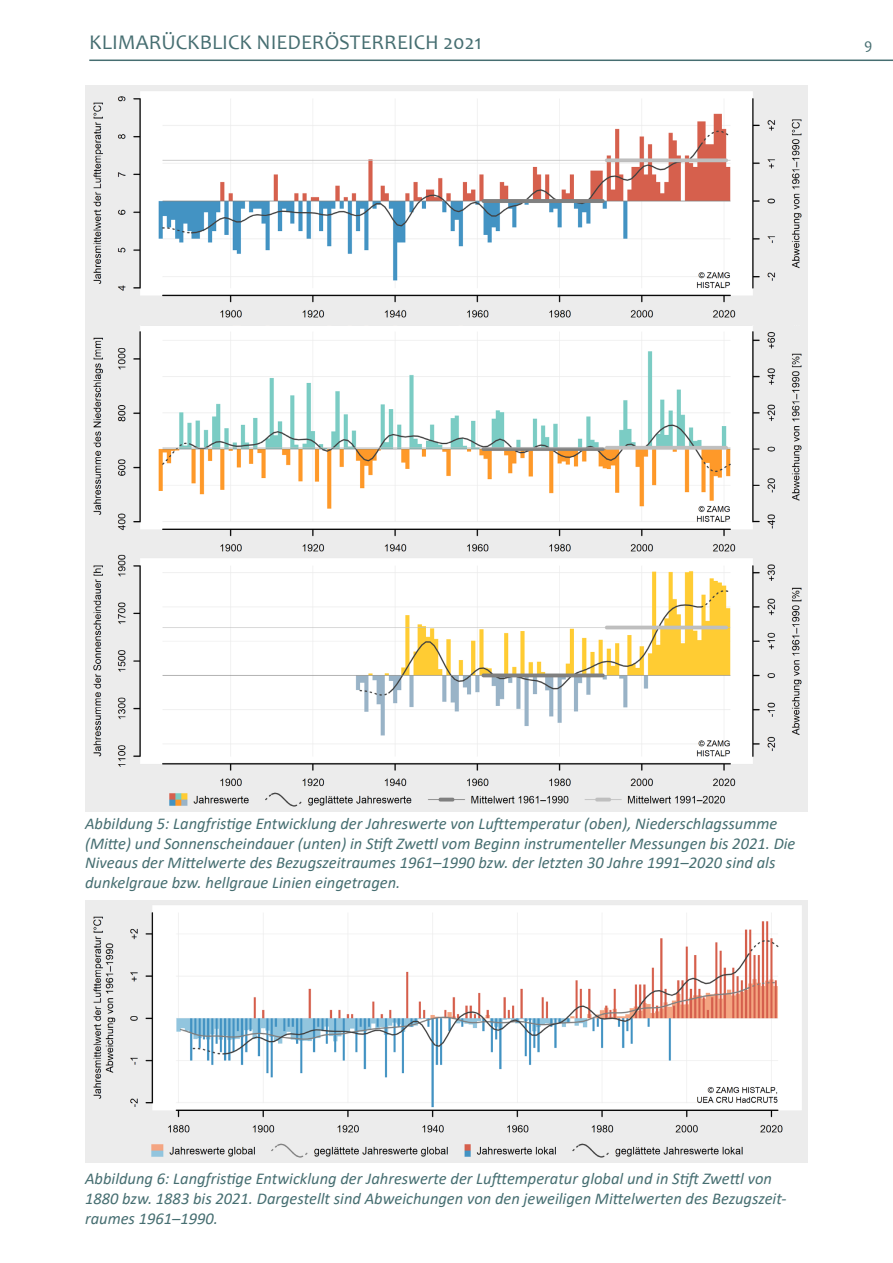
<style>
.page{position:relative;width:893px;height:1263px;background:#fff}
.page>*{position:absolute;margin:0;border:0;box-sizing:border-box;transform-origin:0 0}
.t1{font:21px "Candara";color:#466e71}
.Fußnote{font:italic 16.5px/19.8px "Calibri";color:#466e71}
.t2{font:15px "Candara";color:#466e71}
</style>
<div class="page">
<hr style="left:89px;top:60px;width:804px;height:1px;background:#466e71">
<img style="left:85px;top:900px;width:723px;height:263px">
<img style="left:85px;top:560px;width:723px;height:251px">
<img style="left:85px;top:326px;width:723px;height:234px">
<img style="left:85px;top:85px;width:723px;height:241px">
<p class="t1" style="left:89px;top:29px;width:394px">KLIMARÜCKBLICK NIEDERÖSTERREICH 2021</p>
<p class="t2" style="left:864px;top:35px;width:10px">9</p>
<p class="Fußnote" style="left:85px;top:813px;width:712px">Abbildung 5: Langfristige Entwicklung der Jahreswerte von Lufttemperatur (oben), Niederschlagssumme (Mitte) und Sonnenscheindauer (unten) in Stift Zwettl vom Beginn instrumenteller Messungen bis 2021. Die Niveaus der Mittelwerte des Bezugszeitraumes 1961–1990 bzw. der letzten 30 Jahre 1991–2020 sind als dunkelgraue bzw. hellgraue Linien eingetragen.</p>
<p class="Fußnote" style="left:85px;top:1168px;width:703px">Abbildung 6: Langfristige Entwicklung der Jahreswerte der Lufttemperatur global und in Stift Zwettl von<br>1880 bzw. 1883 bis 2021. Dargestellt sind Abweichungen von den jeweiligen Mittelwerten des Bezugszeit&shy;raumes 1961–1990.</p>
</div>
